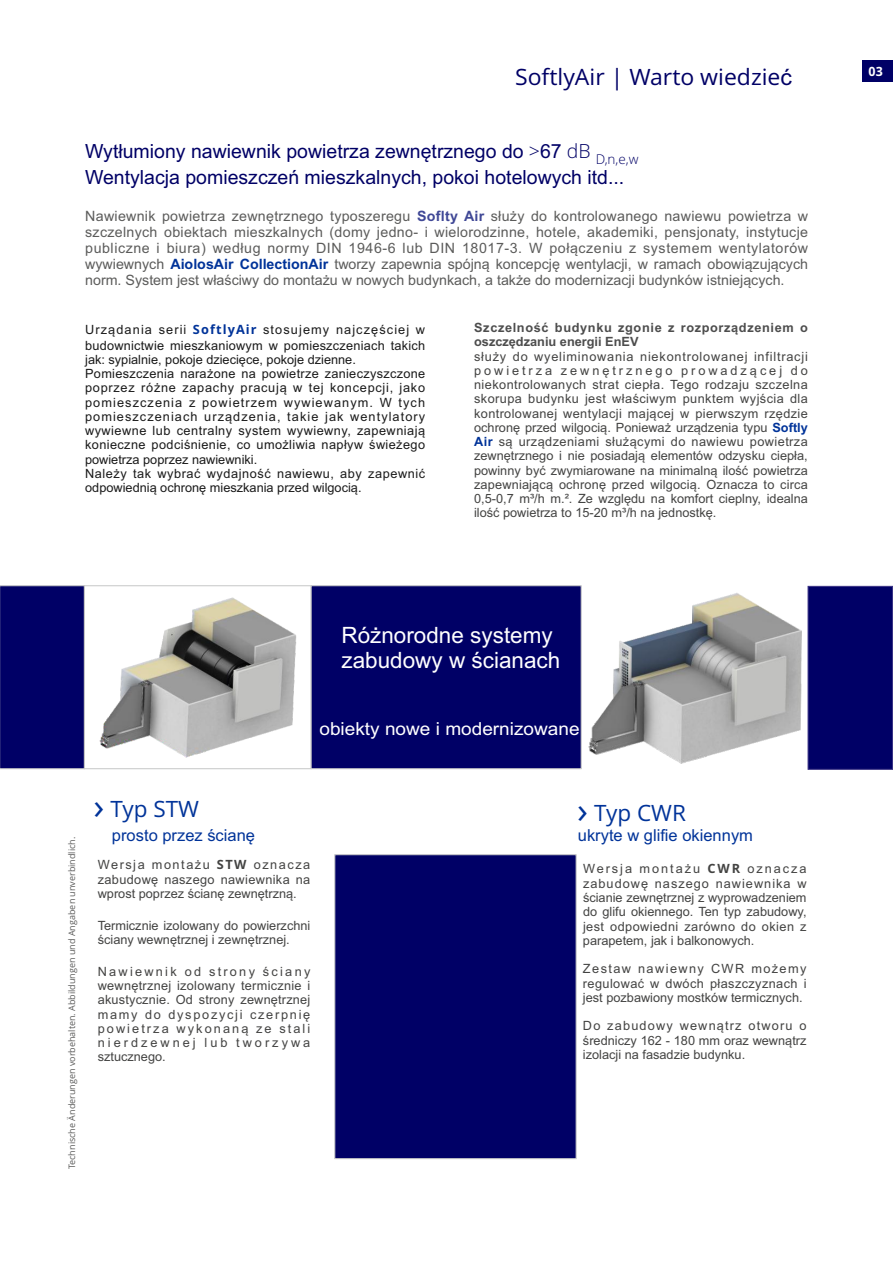
<style>
.page{position:relative;width:893px;height:1263px;background:#fff}
.page>*{position:absolute;margin:0;border:0;box-sizing:border-box;transform-origin:0 0}
.t1{font:22.5px/25.2px "Arial";color:#fff}
.t2{font:22.5px "Open Sans";color:#006}
.t3{font:22.5px "Open Sans";color:#039}
.t4{font:19.5px/25.5px "Arial";color:#006}
.t5{font:18px "Arial";color:#fff;scale:1.06 1}
.t6{font:16.5px "Arial";color:#039}
.t7{font:14.25px/15.9px "Arial";color:#5c5c5b;text-align:justify}
.t8{font:12.75px/14.2px "Arial";color:#434342;text-align:justify}
.t9{font:12.75px/14.4px "Arial";letter-spacing:.03em;color:#1a1a1a}
.t10{font:12.75px/14.2px "Arial";color:#1a1a1a}
.t11{font:700 12.75px/14.2px "Arial";letter-spacing:.05em;color:#4d4d4d}
.t12{font:700 12.75px "Open Sans";color:#fff}
.t13{font:9px "Open Sans";color:#5c5c5b}
.s1{font-family:"Arial"}
.s2{font-family:"Open Sans";font-weight:300}
.s3{font-weight:700;color:#404896}
.s4{font-weight:700;color:#039}
.s5{font-family:"Open Sans";font-weight:700;color:#039}
.s6{font-size:36px}
.s7{font-family:"Open Sans";font-weight:700}
</style>
<div class="page">
<div style="left:0;top:585px;width:85px;height:184px;background:#006;border:1px solid #c6c7c7"></div>
<div style="left:84px;top:585px;width:228px;height:184px;border:1px solid #c6c7c7"></div>
<div style="left:311px;top:585px;width:271px;height:184px;background:#006;border:1px solid #c6c7c7"></div>
<div style="left:808px;top:586px;width:85px;height:184px;background:#006;border:1px solid #3a3285"></div>
<div style="left:334px;top:854px;width:242px;height:305px;background:#006;border:1px solid #c6c7c7"></div>
<img style="left:581px;top:590px;width:221px;height:177px">
<img style="left:99px;top:597px;width:198px;height:161px">
<div style="left:862px;top:60px;width:31px;height:22px;background:#006"></div>
<h1 class="t2" style="left:515px;top:68px;width:278px">SoftlyAir | Warto wiedzie<span class="s1">ć</span></h1>
<h2 class="t4" style="left:85px;top:141px;width:555px">Wytłumiony nawiewnik powietrza zewnętrznego do <span class="s2">&gt;</span>67 <span class="s2">dB</span> <sub>D,n,e,w<br></sub>Wentylacja pomieszczeń mieszkalnych, pokoi hotelowych itd...</h2>
<p class="t7" style="left:85px;top:210px;width:724px">Nawiewnik powietrza zewnętrznego typoszeregu <span class="s3">Soflty Air</span> służy do kontrolowanego nawiewu powietrza w szczelnych obiektach mieszkalnych (domy jedno- i wielorodzinne, hotele, akademiki, pensjonaty, instytucje publiczne i biura) według normy DIN 1946-6 lub DIN 18017-3. W połączeniu z systemem wentylatorów wywiewnych <span class="s4">AiolosAir CollectionAir</span> tworzy zapewnia spójną koncepcję wentylacji, w ramach obowiązujących norm. System jest właściwy do montażu w nowych budynkach, a także do modernizacji budynków istniejących.</p>
<p class="t9" style="left:85px;top:324px;width:342px">Urządania serii <span class="s5">SoftlyAir</span> stosujemy najczęściej w budownictwie mieszkaniowym w pomieszczeniach takich jak: sypialnie, pokoje dziecięce, pokoje dzienne.<br>Pomieszczenia narażone na powietrze zanieczyszczone poprzez różne zapachy pracują w tej koncepcji, jako pomieszczenia z powietrzem wywiewanym. W tych pomieszczeniach urządzenia, takie jak wentylatory wywiewne lub centralny system wywiewny, zapewniają konieczne podciśnienie, co umożliwia napływ świeżego powietrza poprzez nawiewniki.</p>
<p class="t11" style="left:474px;top:322px;width:335px">Szczelność budynku zgonie z rozporządzeniem o oszczędzaniu energii EnEV</p>
<p class="t8" style="left:474px;top:350px;width:335px">służy do wyeliminowania niekontrolowanej infiltracji powietrza zewnętrznego prowadzącej do niekontrolowanych strat ciepła. Tego rodzaju szczelna skorupa budynku jest właściwym punktem wyjścia dla kontrolowanej wentylacji mającej w pierwszym rzędzie ochronę przed wilgocią. Ponieważ urządzenia typu <span class="s4">Softly Air</span> są urządzeniami służącymi do nawiewu powietrza zewnętrznego i nie posiadają elementów odzysku ciepła, powinny być zwymiarowane na minimalną ilość powietrza zapewniającą ochronę przed wilgocią. Oznacza to circa 0,5-0,7 m³/h m.². Ze względu na komfort cieplny, idealna ilość powietrza to 15-20 m³/h na jednostkę.</p>
<p class="t10" style="left:85px;top:467px;width:341px">Należy tak wybrać wydajność nawiewu, aby zapewnić odpowiednią ochronę mieszkania przed wilgocią.</p>
<h1 class="t1" style="left:341px;top:624px;width:220px">Różnorodne systemy zabudowy w ścianach</h1>
<h3 class="t5" style="left:319px;top:722px;width:247px">obiekty nowe i modernizowane</h3>
<p class="t13" style="left:68px;top:1169px;width:334px;rotate:-90deg">Technische Änderungen vorbehalten. Abbildungen und Angaben unverbindlich.</p>
<h1 class="t3" style="left:94px;top:800px;width:107px"><span class="s6">›</span> Typ STW</h1>
<h1 class="t3" style="left:577px;top:803px;width:110px"><span class="s6">›</span> Typ CWR</h1>
<p class="t6" style="left:112px;top:829px;width:145px">prosto przez ścianę</p>
<p class="t6" style="left:578px;top:829px;width:177px">ukryte w glifie okiennym</p>
<p class="t8" style="left:98px;top:858px;width:214px;line-height:14.7px">Wersja montażu <span class="s7">STW</span> oznacza zabudowę naszego nawiewnika na wprost poprzez ścianę zewnętrzną.</p>
<p class="t8" style="left:583px;top:862px;width:225px">Wersja montażu <span class="s7">CWR</span> oznacza zabudowę naszego nawiewnika w ścianie zewnętrznej z wyprowadzeniem do glifu okiennego. Ten typ zabudowy, jest odpowiedni zarówno do okien z parapetem, jak i balkonowych.</p>
<p class="t8" style="left:583px;top:963px;width:225px">Zestaw nawiewny CWR możemy regulować w dwóch płaszczyznach i jest pozbawiony mostków termicznych.</p>
<p class="t8" style="left:583px;top:1020px;width:225px">Do zabudowy wewnątrz otworu o średniczy 162 - 180 mm oraz wewnątrz izolacji na fasadzie budynku.</p>
<p class="t8" style="left:98px;top:919px;width:214px">Termicznie izolowany do powierzchni ściany wewnętrznej i zewnętrznej.</p>
<p class="t8" style="left:98px;top:965px;width:214px">Nawiewnik od strony ściany wewnętrznej izolowany termicznie i akustycznie. Od strony zewnętrznej mamy do dyspozycji czerpnię powietrza wykonaną ze stali nierdzewnej lub tworzywa sztucznego.</p>
<p class="t12" style="left:868px;top:66px;width:16px">03</p>
</div>
